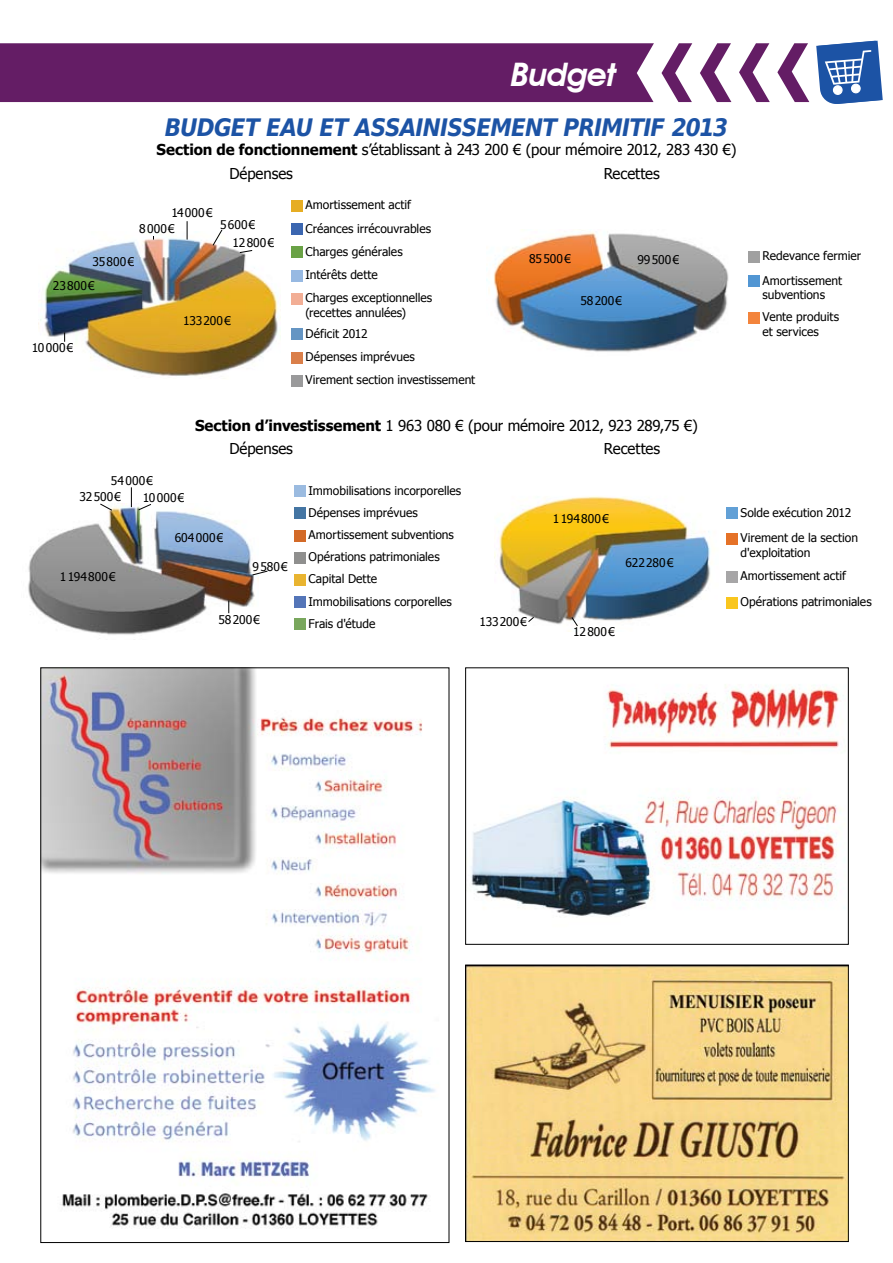
<style>
.page{position:relative;width:893px;height:1263px;background:#fff}
.page>*{position:absolute;margin:0;border:0;box-sizing:border-box;transform-origin:0 0}
.t1{font:italic 600 32.4px "Avant Garde IT Cby BT";letter-spacing:-.02em;color:#fff}
.t2{font:italic 700 24px "Bitstream Vera Sans";letter-spacing:-.04em;color:#1c53a5;scale:.9 1}
.t3{font:15px/23.5px "Tahoma";letter-spacing:-.01em;color:#000}
.t4{font:12px/14.4px "Tahoma";color:#000}
.s1{font-weight:700}
</style>
<div class="page">
<svg style="left:661px;top:43px;width:31px;height:59px"></svg>
<div style="left:0;top:43px;width:654px;height:59px;background:#641d65"></div>
<svg style="left:700px;top:43px;width:31px;height:59px"></svg>
<svg style="left:739px;top:43px;width:31px;height:59px"></svg>
<svg style="left:777px;top:43px;width:32px;height:59px"></svg>
<img style="left:43px;top:670px;width:393px;height:559px">
<img style="left:471px;top:685px;width:370px;height:231px">
<img style="left:467px;top:967px;width:379px;height:273px">
<div style="left:465px;top:965px;width:383px;height:277px;border:1px solid #000"></div>
<svg style="left:816px;top:41px;width:67px;height:63px"></svg>
<div style="left:833px;top:86px;width:9px;height:9px;background:#fff;border-radius:50%"></div>
<div style="left:833px;top:85px;width:10px;height:10px;border:1px solid #fff;border-radius:50%"></div>
<div style="left:851px;top:84px;width:9px;height:9px;background:#fff;border-radius:50%"></div>
<div style="left:851px;top:83px;width:10px;height:11px;border:1px solid #fff;border-radius:50%"></div>
<div style="left:748px;top:251px;width:12px;height:12px;background:#a0a0a0"></div>
<div style="left:748px;top:276px;width:12px;height:11px;background:#5296d3"></div>
<div style="left:748px;top:312px;width:12px;height:12px;background:#f3843c"></div>
<div style="left:726px;top:507px;width:12px;height:12px;background:#62a0d6"></div>
<div style="left:726px;top:597px;width:12px;height:11px;background:#f9c61e"></div>
<div style="left:726px;top:533px;width:12px;height:12px;background:#e57228"></div>
<div style="left:726px;top:571px;width:12px;height:11px;background:#a7a6a7"></div>
<div style="left:294px;top:530px;width:12px;height:11px;background:#d36a28"></div>
<div style="left:294px;top:596px;width:12px;height:12px;background:#5475b8"></div>
<div style="left:294px;top:486px;width:12px;height:11px;background:#9bbbe0"></div>
<div style="left:294px;top:552px;width:12px;height:11px;background:#8f8f8e"></div>
<div style="left:294px;top:618px;width:12px;height:12px;background:#79a75d"></div>
<div style="left:294px;top:508px;width:12px;height:11px;background:#4475a3"></div>
<div style="left:294px;top:574px;width:12px;height:12px;background:#e9b430"></div>
<div style="left:291px;top:200px;width:12px;height:12px;background:#e6ad23"></div>
<div style="left:291px;top:270px;width:12px;height:11px;background:#97b9e2"></div>
<div style="left:291px;top:223px;width:12px;height:12px;background:#3b66b0"></div>
<div style="left:291px;top:293px;width:12px;height:12px;background:#f2ae95"></div>
<div style="left:291px;top:352px;width:12px;height:11px;background:#da7f4a"></div>
<div style="left:291px;top:247px;width:12px;height:11px;background:#6aa246"></div>
<div style="left:291px;top:329px;width:12px;height:11px;background:#6595c3"></div>
<div style="left:291px;top:375px;width:12px;height:11px;background:#9a9a9b"></div>
<img style="left:40px;top:232px;width:240px;height:144px">
<img style="left:486px;top:232px;width:243px;height:120px">
<img style="left:494px;top:496px;width:216px;height:136px">
<img style="left:28px;top:503px;width:230px;height:132px">
<svg style="left:571px;top:616px;width:7px;height:11px"></svg>
<svg style="left:527px;top:616px;width:8px;height:7px"></svg>
<svg style="left:228px;top:600px;width:1px;height:13px"></svg>
<svg style="left:252px;top:570px;width:16px;height:6px"></svg>
<svg style="left:138px;top:503px;width:14px;height:8px"></svg>
<svg style="left:131px;top:487px;width:1px;height:20px"></svg>
<svg style="left:99px;top:503px;width:14px;height:8px"></svg>
<svg style="left:239px;top:250px;width:14px;height:3px"></svg>
<svg style="left:212px;top:229px;width:11px;height:17px"></svg>
<svg style="left:187px;top:221px;width:1px;height:19px"></svg>
<h1 class="t1" style="left:511px;top:55px;width:107px">Budget</h1>
<h2 class="t2" style="left:165px;top:114px;width:627px">BUDGET EAU ET ASSAINISSEMENT PRIMITIF 2013</h2>
<p class="t3" style="left:229px;top:137px;width:508px;text-indent:-73px"><span class="s1">Section de fonctionnement</span> s’établissant à 243 200 € (pour mémoire 2012, 283 430 €)<br>Dépenses</p>
<p class="t3" style="left:604px;top:161px;width:58px">Recettes</p>
<p class="t4" style="left:139px;top:203px;width:75px;line-height:16.6px;text-indent:32px">14000€<br>8000€</p>
<p class="t4" style="left:53px;top:250px;width:83px;line-height:23.4px;text-indent:40px">35800€<br>23800€</p>
<p class="t4" style="left:220px;top:217px;width:37px">5600€</p>
<p class="t4" style="left:233px;top:234px;width:43px">12800€</p>
<p class="t4" style="left:305px;top:197px;width:107px">Amortissement actif</p>
<p class="t4" style="left:305px;top:221px;width:127px">Créances irrécouvrables</p>
<p class="t4" style="left:305px;top:244px;width:99px">Charges générales</p>
<p class="t4" style="left:305px;top:267px;width:74px">Intérêts dette</p>
<p class="t4" style="left:529px;top:251px;width:43px">85500€</p>
<p class="t4" style="left:637px;top:252px;width:43px">99500€</p>
<p class="t4" style="left:32px;top:339px;width:43px">10000€</p>
<p class="t4" style="left:305px;top:290px;width:128px">Charges exceptionnelles (recettes annulées)</p>
<p class="t4" style="left:305px;top:349px;width:111px">Dépenses imprévues</p>
<p class="t4" style="left:580px;top:293px;width:43px">58200€</p>
<p class="t4" style="left:183px;top:313px;width:49px">133200€</p>
<p class="t4" style="left:305px;top:326px;width:64px">Déficit 2012</p>
<p class="t4" style="left:305px;top:372px;width:171px">Virement section investissement</p>
<p class="t3" style="left:229px;top:413px;width:470px;text-indent:-34px"><span class="s1">Section d’investissement</span> 1 963 080 € (pour mémoire 2012, 923 289,75 €)<br>Dépenses</p>
<p class="t3" style="left:604px;top:436px;width:58px">Recettes</p>
<p class="t4" style="left:111px;top:473px;width:44px">54000€</p>
<p class="t4" style="left:80px;top:489px;width:43px">32500€</p>
<p class="t4" style="left:143px;top:490px;width:43px">10000€</p>
<p class="t4" style="left:60px;top:568px;width:57px">1194800€</p>
<p class="t4" style="left:175px;top:530px;width:50px">604000€</p>
<p class="t4" style="left:253px;top:558px;width:37px">9580€</p>
<p class="t4" style="left:218px;top:612px;width:43px">58200€</p>
<p class="t4" style="left:309px;top:483px;width:154px">Immobilisations incorporelles</p>
<p class="t4" style="left:309px;top:505px;width:111px">Dépenses imprévues</p>
<p class="t4" style="left:309px;top:527px;width:147px">Amortissement subventions</p>
<p class="t4" style="left:309px;top:549px;width:133px">Opérations patrimoniales</p>
<p class="t4" style="left:309px;top:571px;width:70px">Capital Dette</p>
<p class="t4" style="left:309px;top:593px;width:145px">Immobilisations corporelles</p>
<p class="t4" style="left:309px;top:616px;width:68px">Frais d'étude</p>
<p class="t4" style="left:479px;top:614px;width:49px">133200€</p>
<p class="t4" style="left:553px;top:511px;width:57px">1194800€</p>
<p class="t4" style="left:626px;top:555px;width:50px">622280€</p>
<p class="t4" style="left:573px;top:624px;width:43px">12800€</p>
<p class="t4" style="left:763px;top:243px;width:100px;line-height:24.5px">Redevance fermier<br>Amortissement</p>
<p class="t4" style="left:763px;top:283px;width:78px;line-height:22.2px">subventions<br>Vente produits</p>
<p class="t4" style="left:763px;top:324px;width:58px">et services</p>
<p class="t4" style="left:741px;top:504px;width:112px">Solde exécution 2012</p>
<p class="t4" style="left:741px;top:530px;width:119px">Virement de la section d'exploitation</p>
<p class="t4" style="left:741px;top:568px;width:107px">Amortissement actif</p>
<p class="t4" style="left:741px;top:594px;width:133px">Opérations patrimoniales</p>
</div>
